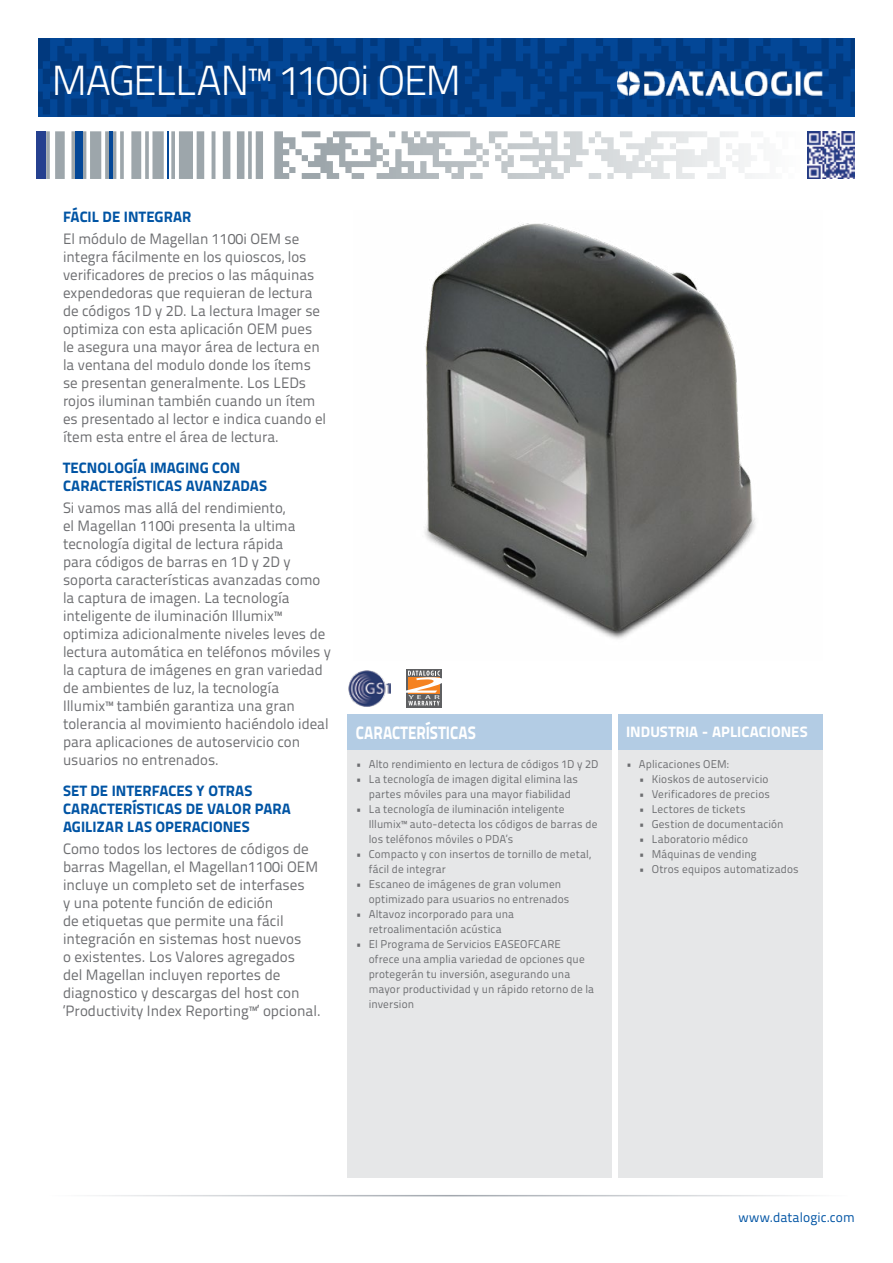
<style>
.page{position:relative;width:893px;height:1263px;background:#fff}
.page>*{position:absolute;margin:0;border:0;box-sizing:border-box;transform-origin:0 0}
.t1{font:300 42px "Titillium Text 22 L";letter-spacing:-.04em;color:#fff}
.t2{font:800 18px "Titillium Text 22 L";letter-spacing:.005em;color:#fff;scale:.85 1}
.t3{font:15px/18px "Titillium Text 22 L";color:#6d6e71}
.t4{font:800 15px/18px "Titillium Text 22 L";letter-spacing:.005em;color:#0054a4}
.t5{font:800 15px "Titillium Text 22 L";letter-spacing:.005em;color:#fff}
.t6{font:13.5px "Titillium Text 22 L";letter-spacing:.005em;color:#0054a4}
.t7{font:11.25px/15px "Titillium Text 22 L";letter-spacing:.01em;color:#6d6e71}
</style>
<div class="page">
<svg style="left:38px;top:38px;width:817px;height:79px;background:#023f89"></svg>
<svg style="left:302px;top:131px;width:453px;height:48px"></svg>
<hr style="left:167px;top:131px;width:2px;height:48px;background:#034797">
<div style="left:75px;top:131px;width:7px;height:48px;background:#034797"></div>
<hr style="left:109px;top:131px;width:4px;height:48px;background:#034797">
<div style="left:37px;top:131px;width:9px;height:48px;background:#25408f"></div>
<hr style="left:45px;top:1195px;width:803px;height:1px;background:#9da3aa">
<div style="left:348px;top:714px;width:264px;height:36px;background:#b3cce4"></div>
<div style="left:618px;top:714px;width:204px;height:36px;background:#b3cce4"></div>
<div style="left:348px;top:750px;width:264px;height:428px;background:#e6e7e8"></div>
<div style="left:618px;top:750px;width:204px;height:428px;background:#e6e7e8"></div>
<img style="left:618px;top:72px;width:204px;height:23px">
<img style="left:807px;top:131px;width:48px;height:48px">
<img style="left:348px;top:670px;width:43px;height:37px">
<svg style="left:406px;top:669px;width:36px;height:38px"></svg>
<svg style="left:406px;top:671px;width:36px;height:34px"></svg>
<img style="left:424px;top:223px;width:332px;height:416px">
<h1 class="t1" style="left:51px;top:50px;width:411px">MAGELLAN™ 1100i OEM</h1>
<p class="t4" style="left:63px;top:207px;width:130px">FÁCIL DE INTEGRAR</p>
<p class="t3" style="left:63px;top:229px;width:265px">El módulo de Magellan 1100i OEM se integra fácilmente en los quioscos, los verificadores de precios o las máquinas expendedoras que requieran de lectura de códigos 1D y 2D. La lectura Imager se optimiza con esta aplicación OEM pues le asegura una mayor área de lectura en la ventana del modulo donde los ítems se presentan generalmente. Los LEDs rojos iluminan también cuando un ítem es presentado al lector e indica cuando el ítem esta entre el área de lectura.</p>
<p class="t4" style="left:63px;top:458px;width:206px">TECNOLOGÍA IMAGING CON<br>CARACTERÍSTICAS AVANZADAS</p>
<p class="t3" style="left:63px;top:498px;width:269px">Si vamos mas allá del rendimiento,<br>el Magellan 1100i presenta la ultima tecnología digital de lectura rápida<br>para códigos de barras en 1D y 2D y soporta características avanzadas como la captura de imagen. La tecnología inteligente de iluminación Illumix™ optimiza adicionalmente niveles leves de lectura automática en teléfonos móviles y la captura de imágenes en gran variedad de ambientes de luz, la tecnología Illumix™ también garantiza una gran tolerancia al movimiento haciéndolo ideal para aplicaciones de autoservicio con usuarios no entrenados.</p>
<p class="t4" style="left:63px;top:781px;width:229px">SET DE INTERFACES Y OTRAS<br>CARACTERÍSTICAS DE VALOR PARA<br>AGILIZAR LAS OPERACIONES</p>
<p class="t3" style="left:63px;top:839px;width:259px">Como todos los lectores de códigos de barras Magellan, el Magellan1100i OEM incluye un completo set de interfases<br>y una potente función de edición<br>de etiquetas que permite una fácil integración en sistemas host nuevos<br>o existentes. Los Valores agregados<br>del Magellan incluyen reportes de diagnostico y descargas del host con ‘Productivity Index Reporting™’ opcional.</p>
<p class="t2" style="left:356px;top:719px;width:143px">CARACTERÍSTICAS</p>
<p class="t5" style="left:626px;top:720px;width:183px">INDUSTRIA - APLICACIONES</p>
<p class="t7" style="left:356px;top:756px;width:244px">• Alto rendimiento en lectura de códigos 1D y 2D</p>
<p class="t7" style="left:356px;top:771px;width:224px;text-align:center">• La tecnología de imagen digital elimina las partes móviles para una mayor fiabilidad</p>
<p class="t7" style="left:369px;top:801px;width:230px;text-indent:-13px">• La tecnología de iluminación inteligente<br>Illumix™ auto-detecta los códigos de barras de los teléfonos móviles o PDA’s</p>
<p class="t7" style="left:369px;top:846px;width:224px;text-indent:-13px">• Compacto y con insertos de tornillo de metal, fácil de integrar</p>
<p class="t7" style="left:369px;top:876px;width:202px;text-indent:-13px">• Escaneo de imágenes de gran volumen optimizado para usuarios no entrenados</p>
<p class="t7" style="left:356px;top:906px;width:160px;text-align:center">• Altavoz incorporado para una retroalimentación acústica</p>
<p class="t7" style="left:369px;top:936px;width:227px;text-indent:-13px">• El Programa de Servicios EASEOFCARE ofrece una amplia variedad de opciones que protegerán tu inversión, asegurando una mayor productividad y un rápido retorno de la inversion</p>
<p class="t7" style="left:626px;top:756px;width:104px">• Aplicaciones OEM:</p>
<p class="t7" style="left:639px;top:771px;width:131px">• Kioskos de autoservicio</p>
<p class="t7" style="left:639px;top:786px;width:133px">• Verificadores de precios</p>
<p class="t7" style="left:639px;top:801px;width:108px">• Lectores de tickets</p>
<p class="t7" style="left:639px;top:816px;width:146px">• Gestion de documentación</p>
<p class="t7" style="left:639px;top:831px;width:111px">• Laboratorio médico</p>
<p class="t7" style="left:639px;top:846px;width:119px">• Máquinas de vending</p>
<p class="t7" style="left:639px;top:861px;width:161px">• Otros equipos automatizados</p>
<p class="t6" style="left:738px;top:1207px;width:118px">www.datalogic.com</p>
</div>
